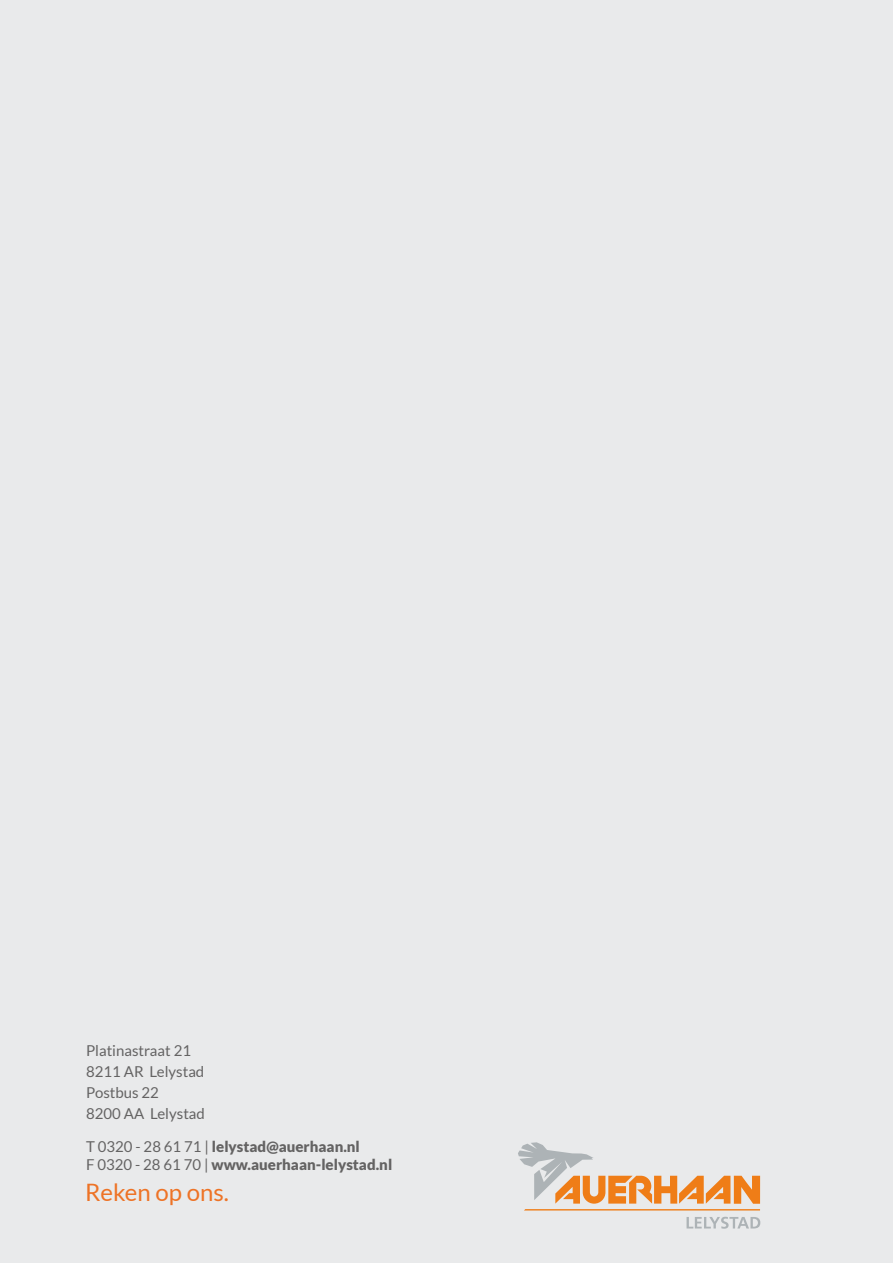
<style>
.page{position:relative;width:893px;height:1263px;background:#e9eaeb}
.page>*{position:absolute;margin:0;border:0;box-sizing:border-box;transform-origin:0 0}
.t1{font:24px "Lato";color:#ee7326}
.t2{font:900 15px/18px "Lato";color:#646363}
.t3{font:15px/21px "Lato";color:#646363}
.s1{font-weight:400}
</style>
<div class="page">
<svg style="left:687px;top:1217px;width:73px;height:12px"></svg>
<svg style="left:518px;top:1142px;width:242px;height:68px"></svg>
<p class="t3" style="left:86px;top:1040px;width:120px">Platinastraat 21<br>8211 AR Lelystad<br>Postbus 22<br>8200 AA Lelystad</p>
<p class="t2" style="left:86px;top:1137px;width:308px"><span class="s1">T 0320 - 28 61 71 |</span> lelystad@auerhaan.nl<br><span class="s1">F 0320 - 28 61 70 |</span> www.auerhaan-lelystad.nl</p>
<h1 class="t1" style="left:85px;top:1179px;width:145px">Reken op ons.</h1>
</div>
